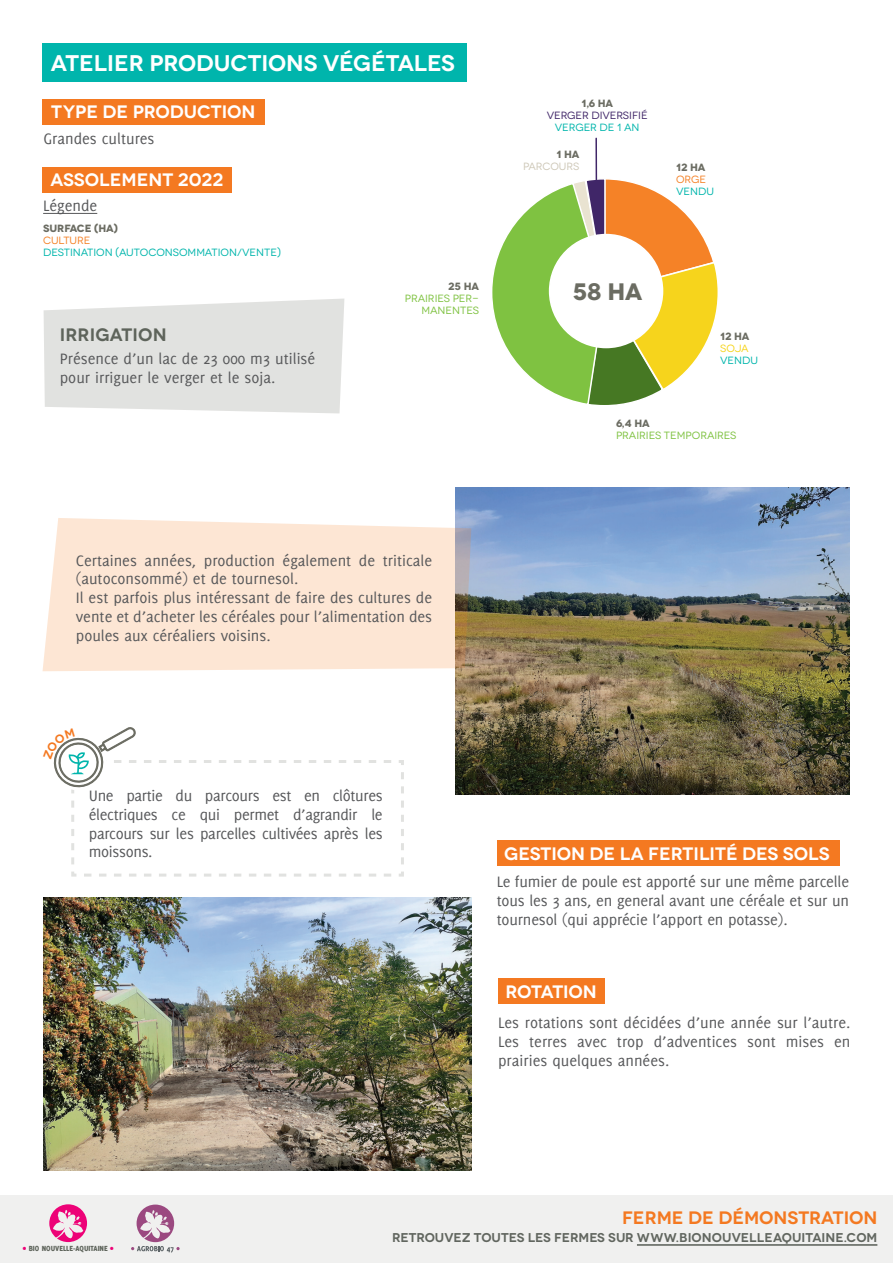
<style>
.page{position:relative;width:893px;height:1263px;background:#fff}
.page>*{position:absolute;margin:0;border:0;box-sizing:border-box;transform-origin:0 0}
.t1{font:700 23.85px "Novecentowide";color:#6b6c62}
.t2{font:600 22.65px "Novecentowide";color:#fff}
.t3{font:600 18px "Novecentowide";color:#fff}
.t4{font:600 18px "Novecentowide";color:#f47921}
.t5{font:600 18px "Novecentowide";letter-spacing:.01em;color:#5e645b}
.t6{font:16.5px/18.8px "Delicious";color:#57585a;text-align:justify}
.t7{font:600 12.75px "Novecentowide";color:#61665f}
.t8{font:10.5px "Novecentowide";letter-spacing:-.005em;color:#00b5ac}
.t9{font:10.5px/12px "Novecentowide";color:#7fc241;text-align:right}
.t10{font:700 10.5px "Novecentowide";letter-spacing:-.02em;color:#6b6c62}
.t11{font:10.5px "Novecentowide";color:#402668}
.t12{font:10.5px "Novecentowide";letter-spacing:-.01em;color:#f58227}
.t13{font:10.5px "Novecentowide";letter-spacing:-.01em;color:#cec8b8}
.t14{font:10.5px "Novecentowide";color:#f6d41c}
.t15{font:800 8.1px "Delicious";color:#5e645b}
.s1{color:#ed0277}
</style>
<div class="page">
<svg style="left:492px;top:177px;width:226px;height:228px"></svg>
<hr style="left:595px;top:138px;width:2px;height:62px;background:#402668">
<div style="left:550px;top:235px;width:112px;height:112px;background:#fff;border-radius:50%"></div>
<div style="left:549px;top:234px;width:114px;height:114px;border:2px solid #fff;border-radius:50%"></div>
<img style="left:455px;top:487px;width:394px;height:308px">
<hr style="left:43px;top:213px;width:54px;height:1px;background:#57585a">
<div style="left:43px;top:167px;width:189px;height:26px;background:#f47921"></div>
<div style="left:0;top:1195px;width:893px;height:68px;background:#f0f0ef"></div>
<svg style="left:131px;top:1204px;width:49px;height:48px"></svg>
<hr style="left:637px;top:1244px;width:240px;height:2px;background:#61665f">
<svg style="left:49px;top:1204px;width:38px;height:38px"></svg>
<div style="left:43px;top:99px;width:222px;height:26px;background:#f47921"></div>
<div style="left:43px;top:43px;width:424px;height:38px;background:#00b5ac"></div>
<svg style="left:44px;top:298px;width:300px;height:115px;background:#e3e4e2"></svg>
<svg style="left:43px;top:518px;width:428px;height:153px;background:#f9e4d3"></svg>
<img style="left:44px;top:897px;width:427px;height:274px">
<div style="left:497px;top:840px;width:342px;height:26px;background:#f47921"></div>
<div style="left:498px;top:978px;width:106px;height:26px;background:#f47921"></div>
<svg style="left:53px;top:727px;width:351px;height:150px"></svg>
<h2 class="t2" style="left:51px;top:49px;width:406px">ATELIER PRODUCTIONS VÉGÉTALES</h2>
<p class="t3" style="left:51px;top:101px;width:206px">TYPE DE PRODUCTION</p>
<p class="t6" style="left:44px;top:129px;width:113px">Grandes cultures</p>
<p class="t3" style="left:50px;top:169px;width:174px">ASSOLEMENT 2022</p>
<p class="t6" style="left:43px;top:196px;width:56px">Légende</p>
<p class="t10" style="left:43px;top:222px;width:76px">SURFACE (HA)</p>
<p class="t12" style="left:43px;top:234px;width:49px">CULTURE</p>
<p class="t8" style="left:43px;top:246px;width:239px">DESTINATION (AUTOCONSOMMATION/VENTE)</p>
<p class="t5" style="left:60px;top:324px;width:108px">IRRIGATION</p>
<p class="t6" style="left:60px;top:349px;width:257px">Présence d’un lac de 23 000 m3 utilisé pour irriguer le verger et le soja.</p>
<p class="t10" style="left:448px;top:279px;width:32px">25 HA</p>
<p class="t9" style="left:405px;top:292px;width:76px">PRAIRIES PER-<br>MANENTES</p>
<p class="t10" style="left:581px;top:97px;width:33px">1,6 HA</p>
<p class="t11" style="left:547px;top:109px;width:102px">VERGER DIVERSIFIÉ</p>
<p class="t8" style="left:555px;top:121px;width:86px">VERGER DE 1 AN</p>
<p class="t10" style="left:556px;top:148px;width:24px">1 HA</p>
<p class="t13" style="left:523px;top:160px;width:58px">PARCOURS</p>
<p class="t10" style="left:676px;top:161px;width:31px">12 HA</p>
<p class="t12" style="left:676px;top:173px;width:31px">ORGE</p>
<p class="t8" style="left:676px;top:185px;width:39px">VENDU</p>
<h1 class="t1" style="left:572px;top:277px;width:71px">58 HA</h1>
<p class="t10" style="left:720px;top:330px;width:31px">12 HA</p>
<p class="t14" style="left:720px;top:342px;width:30px">SOJA</p>
<p class="t8" style="left:720px;top:354px;width:39px">VENDU</p>
<p class="t10" style="left:616px;top:416px;width:35px">6,4 HA</p>
<p class="t9" style="left:616px;top:429px;width:122px">PRAIRIES TEMPORAIRES</p>
<p class="t6" style="left:76px;top:550px;width:358px;text-align:left">Certaines années, production également de triticale (autoconsommé) et de tournesol.<br>Il est parfois plus intéressant de faire des cultures de vente et d’acheter les céréales pour l’alimentation des poules aux céréaliers voisins.</p>
<p class="t6" style="left:89px;top:786px;width:295px">Une partie du parcours est en clôtures électriques ce qui permet d’agrandir le parcours sur les parcelles cultivées après les moissons.</p>
<p class="t3" style="left:504px;top:842px;width:327px">GESTION DE LA FERTILITÉ DES SOLS</p>
<p class="t6" style="left:497px;top:872px;width:354px">Le fumier de poule est apporté sur une même parcelle tous les 3 ans, en general avant une céréale et sur un tournesol (qui apprécie l’apport en potasse).</p>
<p class="t3" style="left:506px;top:981px;width:93px">ROTATION</p>
<p class="t6" style="left:498px;top:1013px;width:354px">Les rotations sont décidées d’une année sur l’autre.<br>Les terres avec trop d’adventices sont mises en prairies quelques années.</p>
<p class="t15" style="left:23px;top:1244px;width:92px"><span class="s1">•</span> BIO NOUVELLE-AQUITAINE <span class="s1">•</span></p>
<p class="t4" style="left:622px;top:1207px;width:257px">FERME DE DÉMONSTRATION</p>
<p class="t7" style="left:392px;top:1230px;width:487px">RETROUVEZ TOUTES LES FERMES SUR WWW.BIONOUVELLEAQUITAINE.COM</p>
</div>
